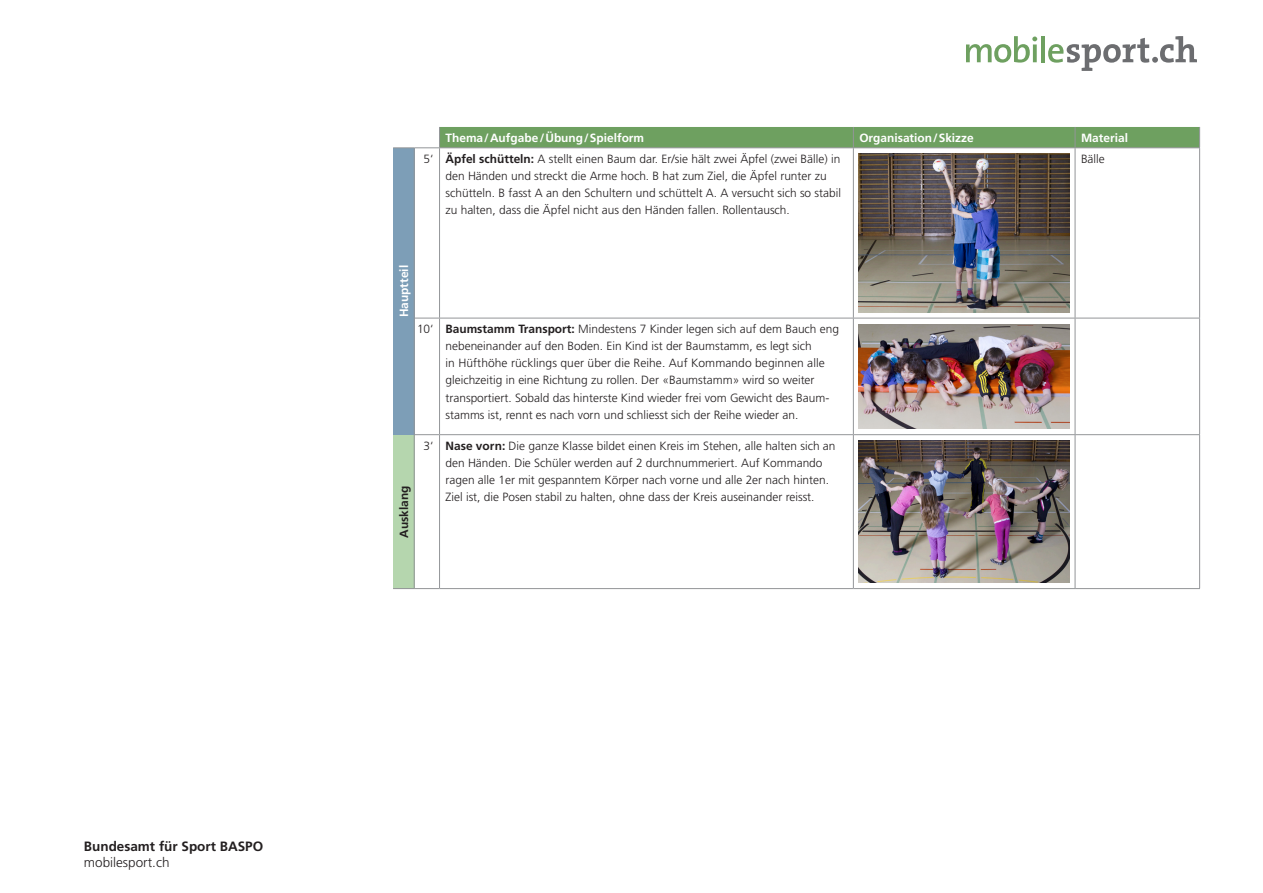
<style>
.page{position:relative;width:1263px;height:893px;background:#fff}
.page>*{position:absolute;margin:0;border:0;box-sizing:border-box;transform-origin:0 0}
.t1{font:700 13.5px "Frutiger LT";color:#231f20}
.t2{font:300 13.5px "Frutiger LT";color:#231f20}
.t3{font:300 11.85px/17.1px "Frutiger LT";color:#231f20}
.t4{font:700 11.85px "Frutiger LT";color:#fff}
.t5{font:700 11.85px "Frutiger LT";color:#231f20}
.s1{font-weight:700}
</style>
<div class="page">
<svg style="left:966px;top:36px;width:71px;height:27px"></svg>
<hr style="left:1041px;top:36px;width:4px;height:26px;background:#6ea060">
<svg style="left:1048px;top:36px;width:149px;height:35px"></svg>
<div style="left:393px;top:148px;width:21px;height:287px;background:#7d9eb7"></div>
<div style="left:393px;top:435px;width:21px;height:154px;background:#b5d6ae"></div>
<hr style="left:853px;top:148px;width:1px;height:170px;background:#939598">
<hr style="left:1075px;top:148px;width:1px;height:170px;background:#939598">
<hr style="left:1199px;top:148px;width:1px;height:170px;background:#939598">
<hr style="left:853px;top:318px;width:1px;height:116px;background:#939598">
<hr style="left:1075px;top:318px;width:1px;height:116px;background:#939598">
<hr style="left:1199px;top:318px;width:1px;height:116px;background:#939598">
<hr style="left:853px;top:435px;width:1px;height:153px;background:#939598">
<hr style="left:1075px;top:435px;width:1px;height:153px;background:#939598">
<hr style="left:1199px;top:435px;width:1px;height:153px;background:#939598">
<hr style="left:414px;top:148px;width:1px;height:170px;background:#939598">
<hr style="left:439px;top:148px;width:1px;height:170px;background:#939598">
<hr style="left:414px;top:318px;width:1px;height:116px;background:#939598">
<hr style="left:439px;top:318px;width:1px;height:116px;background:#939598">
<hr style="left:414px;top:435px;width:1px;height:153px;background:#939598">
<hr style="left:439px;top:435px;width:1px;height:153px;background:#939598">
<svg style="left:393px;top:127px;width:807px;height:21px;background:#77a56b"></svg>
<svg style="left:415px;top:318px;width:24px;height:1px"></svg>
<hr style="left:439px;top:318px;width:414px;height:1px;background:#939598">
<hr style="left:853px;top:318px;width:222px;height:1px;background:#939598">
<hr style="left:1075px;top:318px;width:125px;height:1px;background:#939598">
<svg style="left:414px;top:434px;width:25px;height:1px"></svg>
<hr style="left:439px;top:434px;width:414px;height:1px;background:#939598">
<hr style="left:853px;top:434px;width:222px;height:1px;background:#939598">
<hr style="left:1075px;top:434px;width:125px;height:1px;background:#939598">
<svg style="left:393px;top:588px;width:46px;height:1px"></svg>
<hr style="left:439px;top:588px;width:414px;height:1px;background:#939598">
<hr style="left:853px;top:588px;width:222px;height:1px;background:#939598">
<hr style="left:1075px;top:588px;width:125px;height:1px;background:#939598">
<img style="left:859px;top:154px;width:211px;height:158px">
<img style="left:859px;top:324px;width:211px;height:105px">
<img style="left:859px;top:441px;width:211px;height:142px">
<p class="t1" style="left:84px;top:839px;width:181px">Bundesamt für Sport BASPO</p>
<p class="t2" style="left:84px;top:855px;width:87px">mobilesport.ch</p>
<p class="t4" style="left:445px;top:131px;width:200px">Thema/Aufgabe/Übung/Spielform</p>
<p class="t4" style="left:859px;top:131px;width:116px">Organisation/Skizze</p>
<p class="t4" style="left:1081px;top:131px;width:49px">Material</p>
<p class="t3" style="left:445px;top:150px;width:397px;text-indent:-22px">5‘ <span class="s1">Äpfel schütteln:</span> A stellt einen Baum dar. Er/sie hält zwei Äpfel (zwei Bälle) in den Händen und streckt die Arme hoch. B hat zum Ziel, die Äpfel runter zu schütteln. B fasst A an den Schultern und schüttelt A. A versucht sich so stabil zu halten, dass die Äpfel nicht aus den Händen fallen. Rollentausch.</p>
<p class="t3" style="left:1081px;top:150px;width:25px">Bälle</p>
<p class="t4" style="left:397px;top:317px;width:54px;rotate:-90deg">Hauptteil</p>
<p class="t3" style="left:445px;top:320px;width:395px;text-indent:-28px">10‘ <span class="s1">Baumstamm Transport:</span> Mindestens 7 Kinder legen sich auf dem Bauch eng nebeneinander auf den Boden. Ein Kind ist der Baumstamm, es legt sich<br>in Hüfthöhe rücklings quer über die Reihe. Auf Kommando beginnen alle gleichzeitig in eine Richtung zu rollen. Der «Baumstamm» wird so weiter transportiert. Sobald das hinterste Kind wieder frei vom Gewicht des Baum&shy;stamms ist, rennt es nach vorn und schliesst sich der Reihe wieder an.</p>
<p class="t5" style="left:397px;top:538px;width:54px;rotate:-90deg">Ausklang</p>
<p class="t3" style="left:445px;top:437px;width:391px;text-indent:-22px">3‘ <span class="s1">Nase vorn:</span> Die ganze Klasse bildet einen Kreis im Stehen, alle halten sich an den Händen. Die Schüler werden auf 2 durchnummeriert. Auf Kommando ragen alle 1er mit gespanntem Körper nach vorne und alle 2er nach hinten.<br>Ziel ist, die Posen stabil zu halten, ohne dass der Kreis auseinander reisst.</p>
</div>
